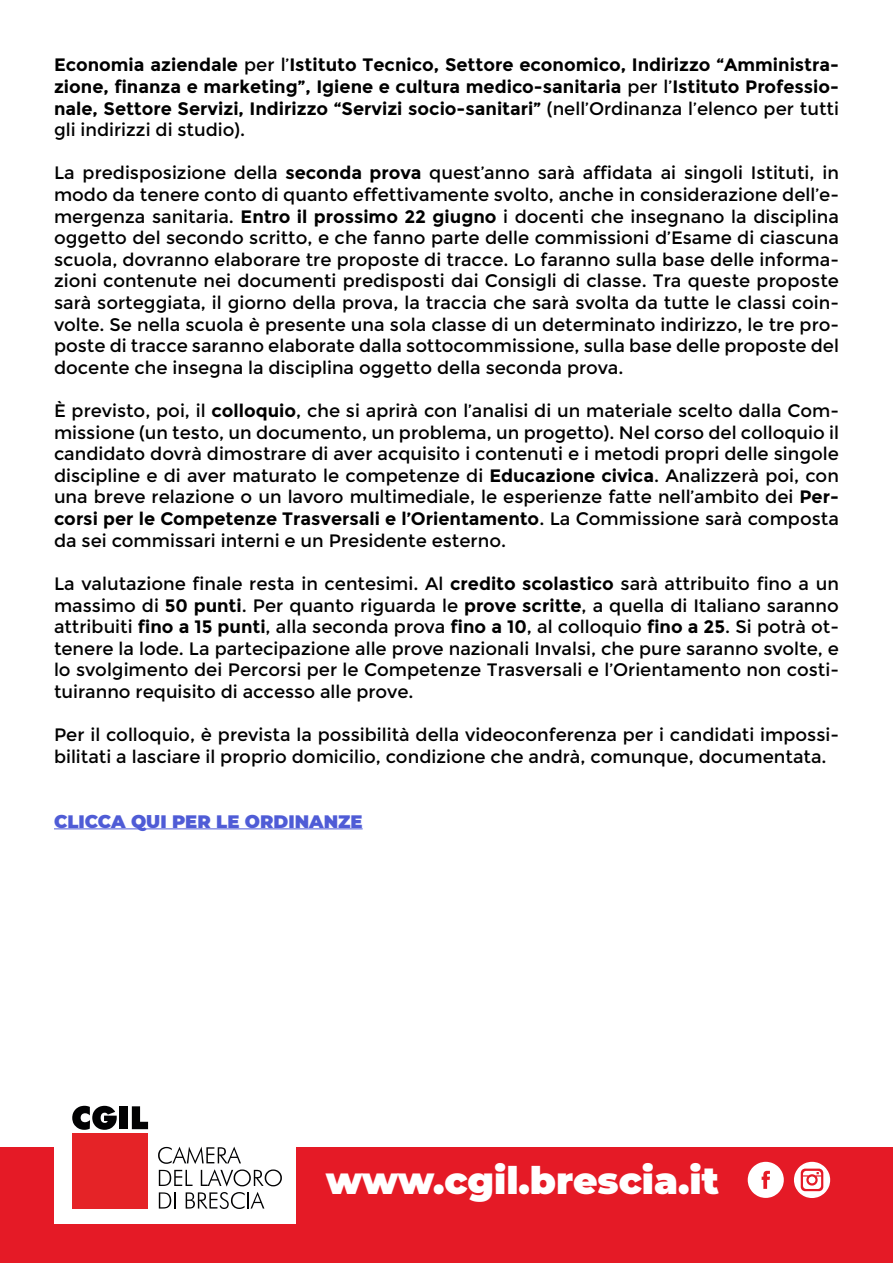
<style>
.page{position:relative;width:893px;height:1263px;background:#fff}
.page>*{position:absolute;margin:0;border:0;box-sizing:border-box;transform-origin:0 0}
.t1{font:55.5px "socialtype";color:#fff}
.t2{font:900 37.5px "Montserrat";color:#fff}
.t3{font:18px/21.6px "Montserrat";color:#000;text-align:justify}
.t4{font:700 18px/21.6px "Montserrat";color:#000;text-align:justify}
.t5{font:900 18px "Montserrat";color:#4f5cd6}
.s1{font-weight:400}
.s2{font-weight:700}
</style>
<div class="page">
<hr style="left:54px;top:828px;width:309px;height:1px;background:#4f5cd6">
<div style="left:0;top:1148px;width:893px;height:115px;background:#e51a26"></div>
<div style="left:54px;top:1104px;width:241px;height:119px;background:#fff"></div>
<div style="left:73px;top:1133px;width:75px;height:75px;background:#e52327"></div>
<svg style="left:72px;top:1106px;width:45px;height:24px"></svg>
<div style="left:119px;top:1106px;width:9px;height:23px;background:#020203"></div>
<svg style="left:132px;top:1106px;width:16px;height:23px"></svg>
<svg style="left:158px;top:1146px;width:124px;height:40px"></svg>
<svg style="left:159px;top:1192px;width:17px;height:16px"></svg>
<svg style="left:186px;top:1192px;width:78px;height:17px"></svg>
<p class="t4" style="left:54px;top:54px;width:786px">Economia aziendale <span class="s1">per l’</span>Istituto Tecnico, Settore economico, Indirizzo “Amministra&shy;zione, finanza e marketing”, Igiene e cultura medico-sanitaria <span class="s1">per l’</span>Istituto Professio&shy;nale, Settore Servizi, Indirizzo “Servizi socio-sanitari” <span class="s1">(nell’Ordinanza l’elenco per tutti gli indirizzi di studio).</span></p>
<p class="t3" style="left:54px;top:162px;width:786px">La predisposizione della <span class="s2">seconda prova</span> quest’anno sarà affidata ai singoli Istituti, in modo da tenere conto di quanto effettivamente svolto, anche in considerazione dell’e&shy;mergenza sanitaria. <span class="s2">Entro il prossimo 22 giugno</span> i docenti che insegnano la disciplina oggetto del secondo scritto, e che fanno parte delle commissioni d’Esame di ciascuna scuola, dovranno elaborare tre proposte di tracce. Lo faranno sulla base delle informa&shy;zioni contenute nei documenti predisposti dai Consigli di classe. Tra queste proposte sarà sorteggiata, il giorno della prova, la traccia che sarà svolta da tutte le classi coin&shy;volte. Se nella scuola è presente una sola classe di un determinato indirizzo, le tre pro&shy;poste di tracce saranno elaborate dalla sottocommissione, sulla base delle proposte del docente che insegna la disciplina oggetto della seconda prova.</p>
<p class="t3" style="left:54px;top:400px;width:786px">È previsto, poi, il <span class="s2">colloquio</span>, che si aprirà con l’analisi di un materiale scelto dalla Com&shy;missione (un testo, un documento, un problema, un progetto). Nel corso del colloquio il candidato dovrà dimostrare di aver acquisito i contenuti e i metodi propri delle singole discipline e di aver maturato le competenze di <span class="s2">Educazione civica</span>. Analizzerà poi, con una breve relazione o un lavoro multimediale, le esperienze fatte nell’ambito dei <span class="s2">Per&shy;corsi per le Competenze Trasversali e l’Orientamento</span>. La Commissione sarà composta da sei commissari interni e un Presidente esterno.</p>
<p class="t3" style="left:54px;top:573px;width:786px">La valutazione finale resta in centesimi. Al <span class="s2">credito scolastico</span> sarà attribuito fino a un massimo di <span class="s2">50 punti</span>. Per quanto riguarda le <span class="s2">prove scritte</span>, a quella di Italiano saranno attribuiti <span class="s2">fino a 15 punti</span>, alla seconda prova <span class="s2">fino a 10</span>, al colloquio <span class="s2">fino a 25</span>. Si potrà ot&shy;tenere la lode. La partecipazione alle prove nazionali Invalsi, che pure saranno svolte, e lo svolgimento dei Percorsi per le Competenze Trasversali e l’Orientamento non costi&shy;tuiranno requisito di accesso alle prove.</p>
<p class="t3" style="left:54px;top:724px;width:786px">Per il colloquio, è prevista la possibilità della videoconferenza per i candidati impossi&shy;bilitati a lasciare il proprio domicilio, condizione che andrà, comunque, documentata.</p>
<p class="t5" style="left:54px;top:808px;width:310px">CLICCA QUI PER LE ORDINANZE</p>
<p class="t2" style="left:326px;top:1152px;width:395px">www.cgil.brescia.it</p>
<p class="t1" style="left:742px;top:1148px;width:94px">BV</p>
</div>
